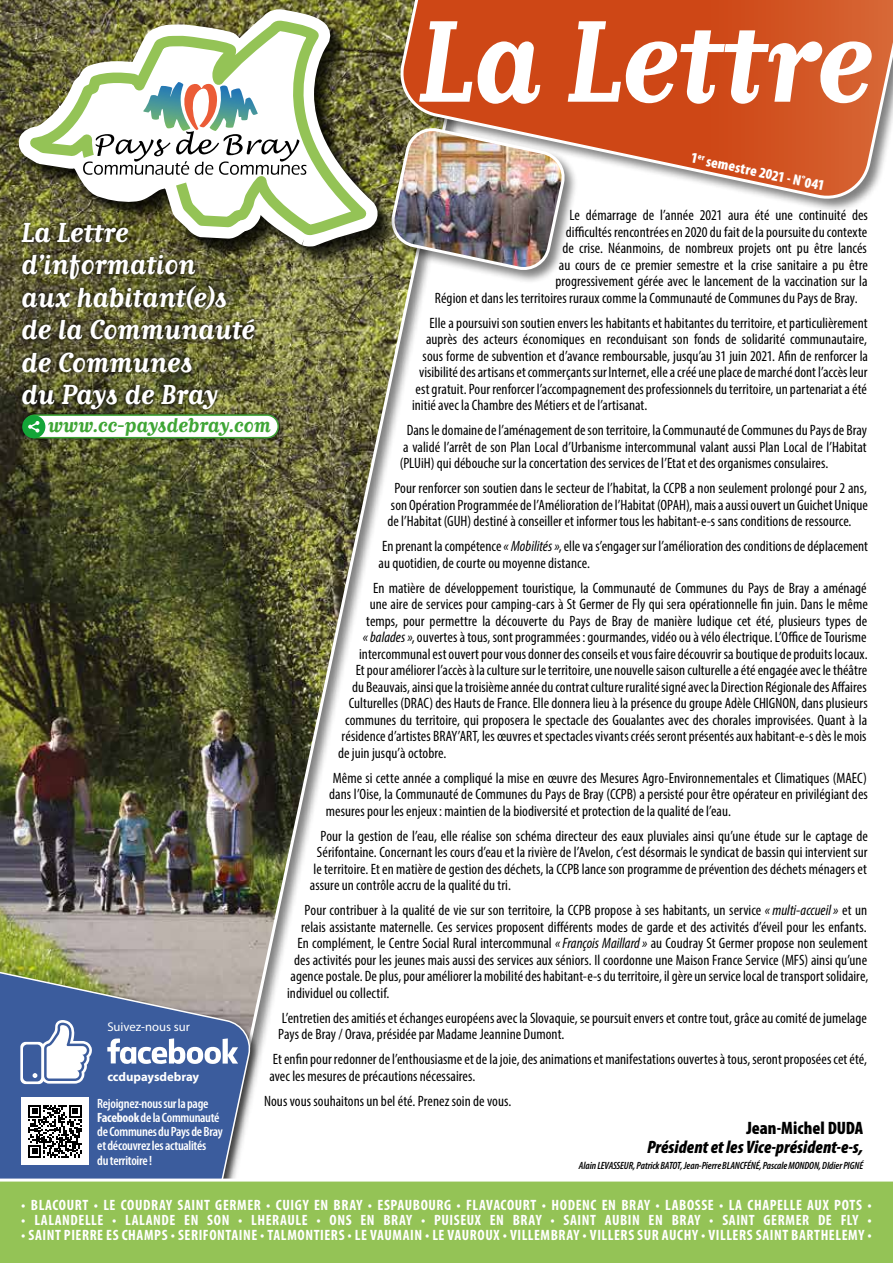
<style>
.page{position:relative;width:893px;height:1263px;background:#fff}
.page>*{position:absolute;margin:0;border:0;box-sizing:border-box;transform-origin:0 0}
.t1{font:700 27px/32.4px "Matrix II Script OT";letter-spacing:-.01em;color:#fff}
.t2{font:700 19.5px "Matrix II Script OT";letter-spacing:-.005em;color:#3fa535}
.t3{font:italic 900 condensed 18px "Myriad Pro";color:#000}
.t4{font:900 condensed 18px "Myriad Pro";color:#000}
.t5{font:condensed 15px/16.5px "Myriad Pro";letter-spacing:.005em;color:#000;text-align:justify}
.t6{font:700 condensed 15px "Myriad Pro";letter-spacing:.035em;color:#fff}
.t7{font:900 condensed 15px "Myriad Pro";color:#fff}
.t8{font:600 condensed 13.5px/14.2px "Myriad Pro";letter-spacing:-.02em;color:#fff}
.t9{font:12.75px "Myriad Pro";color:#fff}
.t10{font:700 12.75px "Myriad Pro";color:#fff}
.t11{font:italic 600 condensed 10.5px "Myriad Pro";letter-spacing:-.01em;color:#000}
.s1{font-style:italic}
.s2{font-weight:700}
</style>
<div class="page">
<img style="left:0;top:0;width:425px;height:1062px">
<div style="left:399px;top:0;width:494px;height:213px;background:#000;opacity:.5"></div>
<svg style="left:394px;top:0;width:499px;height:205px"></svg>
<svg style="left:0;top:955px;width:254px;height:223px;background:#687da2"></svg>
<div style="left:390px;top:126px;width:189px;height:158px;background:#000;opacity:.5"></div>
<img style="left:387px;top:127px;width:182px;height:147px">
<div style="left:21px;top:1097px;width:68px;height:68px;background:#fff"></div>
<svg style="left:29px;top:1105px;width:52px;height:53px"></svg>
<div style="left:0;top:1178px;width:893px;height:85px;background:#94c356"></div>
<svg style="left:419px;top:21px;width:453px;height:83px"></svg>
<div style="left:21px;top:12px;width:380px;height:258px;background:#000;opacity:.75"></div>
<svg style="left:14px;top:4px;width:374px;height:253px;background:#696740"></svg>
<svg style="left:25px;top:4px;width:346px;height:234px"></svg>
<svg style="left:83px;top:82px;width:223px;height:93px"></svg>
<div style="left:18px;top:219px;width:240px;height:194px;background:#000;opacity:.5"></div>
<div style="left:19px;top:410px;width:264px;height:32px;background:#000;opacity:.5"></div>
<div style="left:24px;top:415px;width:254px;height:23px;background:#fff;border-radius:11px"></div>
<div style="left:23px;top:414px;width:256px;height:24px;border:2px solid #3fa535;border-radius:11px"></div>
<div style="left:22px;top:415px;width:23px;height:23px;background:#13a538;border-radius:50%"></div>
<svg style="left:28px;top:421px;width:11px;height:12px"></svg>
<p class="t7" style="left:693px;top:148px;width:137px;rotate:12deg">1<sup>er</sup> semestre 2021 - N˚041</p>
<p class="t5" style="left:569px;top:207px;width:300px">Le démarrage de l’année 2021 aura été une continuité des</p>
<p class="t5" style="left:566px;top:223px;width:303px">difficultés rencontrées en 2020 du fait de la poursuite du contexte</p>
<p class="t5" style="left:562px;top:240px;width:306px">de crise. Néanmoins, de nombreux projets ont pu être lancés</p>
<p class="t5" style="left:559px;top:256px;width:310px">au cours de ce premier semestre et la crise sanitaire a pu être</p>
<p class="t5" style="left:555px;top:273px;width:314px">progressivement gérée avec le lancement de la vaccination sur la</p>
<p class="t5" style="left:435px;top:289px;width:424px">Région et dans les territoires ruraux comme la Communauté de Communes du Pays de Bray.</p>
<p class="t5" style="left:430px;top:314px;width:439px">Elle a poursuivi son soutien envers les habitants et habitantes du territoire, et particulièrement</p>
<p class="t5" style="left:426px;top:331px;width:443px">auprès des acteurs économiques en reconduisant son fonds de solidarité communautaire,</p>
<p class="t5" style="left:423px;top:347px;width:447px">sous forme de subvention et d’avance remboursable, jusqu’au 31 juin 2021. Afin de renforcer la</p>
<p class="t5" style="left:419px;top:364px;width:450px">visibilité des artisans et commerçants sur Internet, elle a créé une place de marché dont l’accès leur</p>
<p class="t5" style="left:416px;top:380px;width:453px">est gratuit. Pour renforcer l’accompagnement des professionnels du territoire, un partenariat a été</p>
<p class="t5" style="left:412px;top:397px;width:237px">initié avec la Chambre des Métiers et de l’artisanat.</p>
<p class="t5" style="left:400px;top:422px;width:469px;text-indent:7px">Dans le domaine de l’aménagement de son territoire, la Communauté de Communes du Pays de Bray a validé l’arrêt de son Plan Local d’Urbanisme intercommunal valant aussi Plan Local de l’Habitat (PLUiH) qui débouche sur la concertation des services de l’Etat et des organismes consulaires.</p>
<p class="t5" style="left:387px;top:480px;width:482px;text-indent:7px">Pour renforcer son soutien dans le secteur de l’habitat, la CCPB a non seulement prolongé pour 2 ans, son Opération Programmée de l’Amélioration de l’Habitat (OPAH), mais a aussi ouvert un Guichet Unique de l’Habitat (GUH) destiné à conseiller et informer tous les habitant-e-s sans conditions de ressource.</p>
<p class="t5" style="left:379px;top:538px;width:491px">En prenant la compétence <span class="s1">« Mobilités»</span>, elle va s’engager sur l’amélioration des conditions de déplacement au quotidien, de courte ou moyenne distance.</p>
<p class="t5" style="left:373px;top:579px;width:495px">En matière de développement touristique, la Communauté de Communes du Pays de Bray a aménagé</p>
<p class="t5" style="left:370px;top:596px;width:500px">une aire de services pour camping-cars à St Germer de Fly qui sera opérationnelle fin juin. Dans le même</p>
<p class="t5" style="left:366px;top:612px;width:503px">temps, pour permettre la découverte du Pays de Bray de manière ludique cet été, plusieurs types de</p>
<p class="t5" style="left:363px;top:629px;width:505px"><span class="s1">«balades»</span>, ouvertes à tous, sont programmées: gourmandes, vidéo ou à vélo électrique. L’Office de Tourisme</p>
<p class="t5" style="left:359px;top:645px;width:510px">intercommunal est ouvert pour vous donner des conseils et vous faire découvrir sa boutique de produits locaux.</p>
<p class="t5" style="left:356px;top:662px;width:513px">Et pour améliorer l’accès à la culture sur le territoire, une nouvelle saison culturelle a été engagée avec le théâtre</p>
<p class="t5" style="left:352px;top:678px;width:516px">du Beauvais, ainsi que la troisième année du contrat culture ruralité signé avec la Direction Régionale des Affaires</p>
<p class="t5" style="left:349px;top:695px;width:520px">Culturelles (DRAC) des Hauts de France. Elle donnera lieu à la présence du groupe Adèle CHIGNON, dans plusieurs</p>
<p class="t5" style="left:345px;top:711px;width:523px">communes du territoire, qui proposera le spectacle des Goualantes avec des chorales improvisées. Quant à la</p>
<p class="t5" style="left:342px;top:728px;width:526px">résidence d’artistes BRAY’ART, les œuvres et spectacles vivants créés seront présentés aux habitant-e-s dès le mois</p>
<p class="t5" style="left:338px;top:744px;width:110px">de juin jusqu’à octobre.</p>
<p class="t5" style="left:326px;top:769px;width:544px;text-indent:7px">Même si cette année a compliqué la mise en œuvre des Mesures Agro-Environnementales et Climatiques (MAEC) dans l’Oise, la Communauté de Communes du Pays de Bray (CCPB) a persisté pour être opérateur en privilégiant des mesures pour les enjeux: maintien de la biodiversité et protection de la qualité de l’eau.</p>
<p class="t5" style="left:320px;top:827px;width:549px">Pour la gestion de l’eau, elle réalise son schéma directeur des eaux pluviales ainsi qu’une étude sur le captage de</p>
<p class="t5" style="left:317px;top:844px;width:552px">Sérifontaine. Concernant les cours d’eau et la rivière de l’Avelon, c’est désormais le syndicat de bassin qui intervient sur</p>
<p class="t5" style="left:313px;top:860px;width:555px">le territoire. Et en matière de gestion des déchets, la CCPB lance son programme de prévention des déchets ménagers et</p>
<p class="t5" style="left:310px;top:877px;width:202px">assure un contrôle accru de la qualité du tri.</p>
<p class="t5" style="left:305px;top:902px;width:564px">Pour contribuer à la qualité de vie sur son territoire, la CCPB propose à ses habitants, un service <span class="s1">«multi-accueil»</span> et un</p>
<p class="t5" style="left:301px;top:918px;width:567px">relais assistante maternelle. Ces services proposent différents modes de garde et des activités d’éveil pour les enfants.</p>
<p class="t5" style="left:298px;top:935px;width:572px">En complément, le Centre Social Rural intercommunal <span class="s1">«François Maillard»</span> au Coudray St Germer propose non seulement</p>
<p class="t5" style="left:294px;top:951px;width:575px">des activités pour les jeunes mais aussi des services aux séniors. Il coordonne une Maison France Service (MFS) ainsi qu’une</p>
<p class="t5" style="left:291px;top:968px;width:579px">agence postale. De plus, pour améliorer la mobilité des habitant-e-s du territoire, il gère un service local de transport solidaire,</p>
<p class="t5" style="left:287px;top:984px;width:104px">individuel ou collectif.</p>
<p class="t5" style="left:278px;top:1009px;width:590px">L’entretien des amitiés et échanges européens avec la Slovaquie, se poursuit envers et contre tout, grâce au comité de jumelage<br>Pays de Bray / Orava, présidée par Madame Jeannine Dumont.</p>
<p class="t5" style="left:269px;top:1051px;width:599px">Et enfin pour redonner de l’enthousiasme et de la joie, des animations et manifestations ouvertes à tous, seront proposées cet été, avec les mesures de précautions nécessaires.</p>
<p class="t5" style="left:264px;top:1092px;width:249px">Nous vous souhaitons un bel été. Prenez soin de vous.</p>
<h1 class="t1" style="left:21px;top:216px;width:235px">La Lettre d’information<br>aux habitant(e)s de la Communauté de Communes<br>du Pays de Bray</h1>
<h2 class="t2" style="left:48px;top:413px;width:224px">www.cc-paysdebray.com</h2>
<p class="t9" style="left:107px;top:1018px;width:84px">Suivez-nous sur</p>
<p class="t10" style="left:107px;top:1069px;width:93px">ccdupaysdebray</p>
<p class="t8" style="left:97px;top:1096px;width:127px">Rejoignez-nous sur la page<br><span class="s2">Facebook</span> de la Communauté de Communes du Pays de Bray et découvrez les actualités<br>du territoire !</p>
<p class="t4" style="left:746px;top:1116px;width:118px">Jean-Michel DUDA</p>
<p class="t3" style="left:647px;top:1135px;width:217px">Président et les Vice-président-e-s,</p>
<p class="t11" style="left:579px;top:1159px;width:286px">Alain LEVASSEUR, Patrick BATOT, Jean-Pierre BLANCFÉNÉ, Pascale MONDON, DIdier PIGNÉ</p>
<p class="t6" style="left:21px;top:1196px;width:852px">• BLACOURT • LE COUDRAY SAINT GERMER • CUIGY EN BRAY • ESPAUBOURG • FLAVACOURT • HODENC EN BRAY • LABOSSE • LA CHAPELLE AUX POTS •</p>
<p class="t6" style="left:21px;top:1211px;width:852px">• LALANDELLE • LALANDE EN SON • LHERAULE • ONS EN BRAY • PUISEUX EN BRAY • SAINT AUBIN EN BRAY • SAINT GERMER DE FLY •</p>
<p class="t6" style="left:21px;top:1226px;width:852px">• SAINT PIERRE ES CHAMPS • SERIFONTAINE • TALMONTIERS • LE VAUMAIN • LE VAUROUX • VILLEMBRAY • VILLERS SUR AUCHY • VILLERS SAINT BARTHELEMY •</p>
</div>
